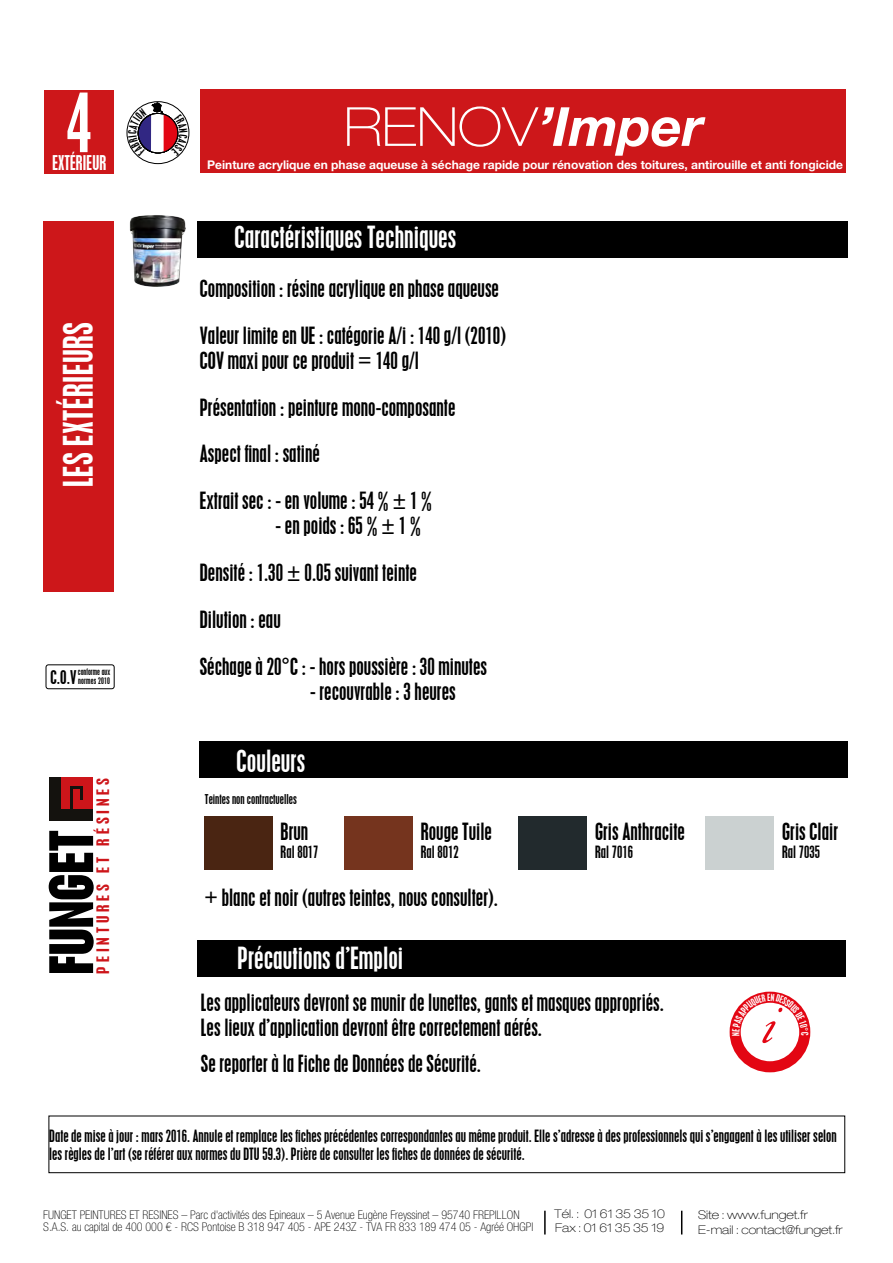
<style>
.page{position:relative;width:893px;height:1263px;background:#fff}
.page>*{position:absolute;margin:0;border:0;box-sizing:border-box;transform-origin:0 0}
.t1{font:79.05px "ARDECODE";color:#e30613}
.t2{font:condensed 72px "Placard";color:#fff}
.t3{font:700 condensed 57.75px "Placard";color:#000;scale:.96 1}
.t4{font:italic 700 54px "Helvetica Neue LT Std";color:#fff}
.t5{font:condensed 36px "Placard";letter-spacing:.015em;color:#fff}
.t6{font:condensed 27px "Placard";color:#fff}
.t7{font:condensed 21px/25.2px "Placard";color:#000}
.t8{font:condensed 18px "Placard";letter-spacing:.005em;color:#fff}
.t9{font:condensed 16.8px "Placard";color:#000}
.t10{font:condensed 15.3px "Placard";letter-spacing:.2em;color:#cd151a;scale:1.27 1}
.t11{font:condensed 15px/18px "Placard";color:#000}
.t12{font:100 condensed 12px/12px "Helvetica Neue LT Std";color:#000}
.t13{font:700 12px "Helvetica Neue LT Std";color:#fff}
.t14{font:100 expanded 12px/14.4px "Helvetica Neue LT Std";color:#000}
.t15{font:condensed 12px "Placard";color:#000}
.t16{font:condensed 8.85px "Placard";color:#fff;scale:1.08 1}
.t17{font:condensed 8.1px/8.1px "Placard";color:#000}
.s1{font-weight:100;font-style:normal;font-stretch:expanded}
</style>
<div class="page">
<div style="left:201px;top:89px;width:645px;height:84px;background:#cd171a"></div>
<div style="left:49px;top:1115px;width:796px;height:58px;border:1px solid #000"></div>
<div style="left:46px;top:664px;width:69px;height:25px;border:1px solid #000;border-radius:2px"></div>
<div style="left:49px;top:777px;width:44px;height:44px;background:#14120e"></div>
<div style="left:61px;top:777px;width:32px;height:31px;background:#cd151a"></div>
<hr style="left:71px;top:786px;width:2px;height:22px;background:#14120e">
<hr style="left:80px;top:786px;width:3px;height:14px;background:#14120e">
<svg style="left:73px;top:786px;width:7px;height:2px"></svg>
<hr style="left:544px;top:1211px;width:2px;height:23px;background:#000">
<svg style="left:681px;top:1211px;width:1px;height:23px"></svg>
<svg style="left:127px;top:102px;width:62px;height:62px"></svg>
<div style="left:127px;top:101px;width:62px;height:63px;border:1px solid #000;border-radius:50%"></div>
<img style="left:129px;top:215px;width:57px;height:72px">
<div style="left:44px;top:90px;width:70px;height:84px;background:#cd171a"></div>
<div style="left:44px;top:221px;width:70px;height:370px;background:#cd171a"></div>
<div style="left:198px;top:221px;width:650px;height:36px;background:#000"></div>
<div style="left:200px;top:742px;width:648px;height:36px;background:#000"></div>
<div style="left:198px;top:940px;width:648px;height:36px;background:#000"></div>
<div style="left:730px;top:992px;width:80px;height:80px;border:11px solid #e30613;border-radius:50%"></div>
<div style="left:204px;top:816px;width:68px;height:54px;background:#4a2512"></div>
<div style="left:344px;top:817px;width:68px;height:53px;background:#75341e"></div>
<div style="left:518px;top:816px;width:69px;height:54px;background:#222a2d"></div>
<div style="left:705px;top:816px;width:69px;height:54px;background:#cbd1d1"></div>
<svg style="left:128px;top:103px;width:60px;height:53px"></svg>
<svg style="left:732px;top:993px;width:76px;height:42px"></svg>
<h2 class="t2" style="left:67px;top:79px;width:27px">4</h2>
<p class="t8" style="left:52px;top:152px;width:55px">EXTÉRIEUR</p>
<h3 class="t5" style="left:56px;top:487px;width:167px;rotate:-90deg">LES EXTÉRIEURS</h3>
<p class="t9" style="left:50px;top:667px;width:27px">C.O.V</p>
<p class="t17" style="left:78px;top:668px;width:34px">conforme aux normes 2010</p>
<p class="t10" style="left:93px;top:973px;width:156px;rotate:-90deg">PEINTURES ET RÉSINES</p>
<h3 class="t3" style="left:38px;top:975px;width:152px;rotate:-90deg">FUNGET</h3>
<h3 class="t4" style="left:344px;top:93px;width:361px"><span class="s1">RENOV</span>’Imper</h3>
<p class="t13" style="left:207px;top:157px;width:637px">Peinture acrylique en phase aqueuse à séchage rapide pour rénovation des toitures, antirouille et anti fongicide</p>
<p class="t6" style="left:234px;top:220px;width:223px">Caractéristiques Techniques</p>
<p class="t7" style="left:200px;top:276px;width:301px">Composition : résine acrylique en phase aqueuse</p>
<p class="t7" style="left:200px;top:322px;width:308px">Valeur limite en UE : catégorie A/i : 140 g/l (2010)<br>COV maxi pour ce produit = 140 g/l</p>
<p class="t7" style="left:200px;top:394px;width:257px">Présentation : peinture mono-composante</p>
<p class="t7" style="left:200px;top:441px;width:122px">Aspect final : satiné</p>
<p class="t7" style="left:200px;top:488px;width:234px">Extrait sec : - en volume : 54 % ± 1 %</p>
<p class="t7" style="left:276px;top:513px;width:147px">- en poids : 65 % ± 1 %</p>
<p class="t7" style="left:200px;top:560px;width:219px">Densité : 1.30 ± 0.05 suivant teinte</p>
<p class="t7" style="left:200px;top:607px;width:82px">Dilution : eau</p>
<p class="t7" style="left:200px;top:654px;width:289px">Séchage à 20°C : - hors poussière : 30 minutes</p>
<p class="t7" style="left:310px;top:679px;width:147px">- recouvrable : 3 heures</p>
<p class="t6" style="left:237px;top:744px;width:70px">Couleurs</p>
<p class="t15" style="left:205px;top:791px;width:93px">Teintes non contractuelles</p>
<p class="t7" style="left:281px;top:819px;width:29px">Brun</p>
<p class="t11" style="left:281px;top:843px;width:39px">Ral 8017</p>
<p class="t7" style="left:421px;top:819px;width:73px">Rouge Tuile</p>
<p class="t11" style="left:421px;top:843px;width:39px">Ral 8012</p>
<p class="t7" style="left:204px;top:885px;width:295px">+ blanc et noir (autres teintes, nous consulter).</p>
<p class="t6" style="left:238px;top:942px;width:167px">Précautions d’Emploi</p>
<p class="t7" style="left:595px;top:818px;width:91px">Gris Anthracite</p>
<p class="t11" style="left:595px;top:842px;width:39px">Ral 7016</p>
<p class="t7" style="left:201px;top:990px;width:465px">Les applicateurs devront se munir de lunettes, gants et masques appropriés.<br>Les lieux d’application devront être correctement aérés.</p>
<p class="t7" style="left:201px;top:1051px;width:282px">Se reporter à la Fiche de Données de Sécurité.</p>
<p class="t7" style="left:782px;top:818px;width:57px">Gris Clair</p>
<p class="t11" style="left:782px;top:842px;width:39px">Ral 7035</p>
<p class="t16" style="left:730px;top:1035px;width:5px;rotate:-90deg">N</p>
<h1 class="t1" style="left:763px;top:973px;width:14px">i</h1>
<p class="t11" style="left:49px;top:1127px;width:789px">Date de mise à jour : mars 2016. Annule et remplace les fiches précédentes correspondantes au même produit. Elle s’adresse à des professionnels qui s’engagent à les utiliser selon les règles de l’art (se référer aux normes du DTU 59.3). Prière de consulter les fiches de données de sécurité.</p>
<p class="t12" style="left:43px;top:1208px;width:492px">FUNGET PEINTURES ET RESINES – Parc d'activités des Epineaux – 5 Avenue Eugène Freyssinet – 95740 FREPILLON<br>S.A.S. au capital de 400 000 € - RCS Pontoise B 318 947 405 - APE 243Z - TVA FR 833 189 474 05 - Agréé OHGPI</p>
<p class="t14" style="left:555px;top:1206px;width:112px">Tél. : 01 61 35 35 10<br>Fax : 01 61 35 35 19</p>
<p class="t14" style="left:698px;top:1208px;width:146px">Site : www.funget.fr<br>E-mail : contact@funget.fr</p>
</div>
